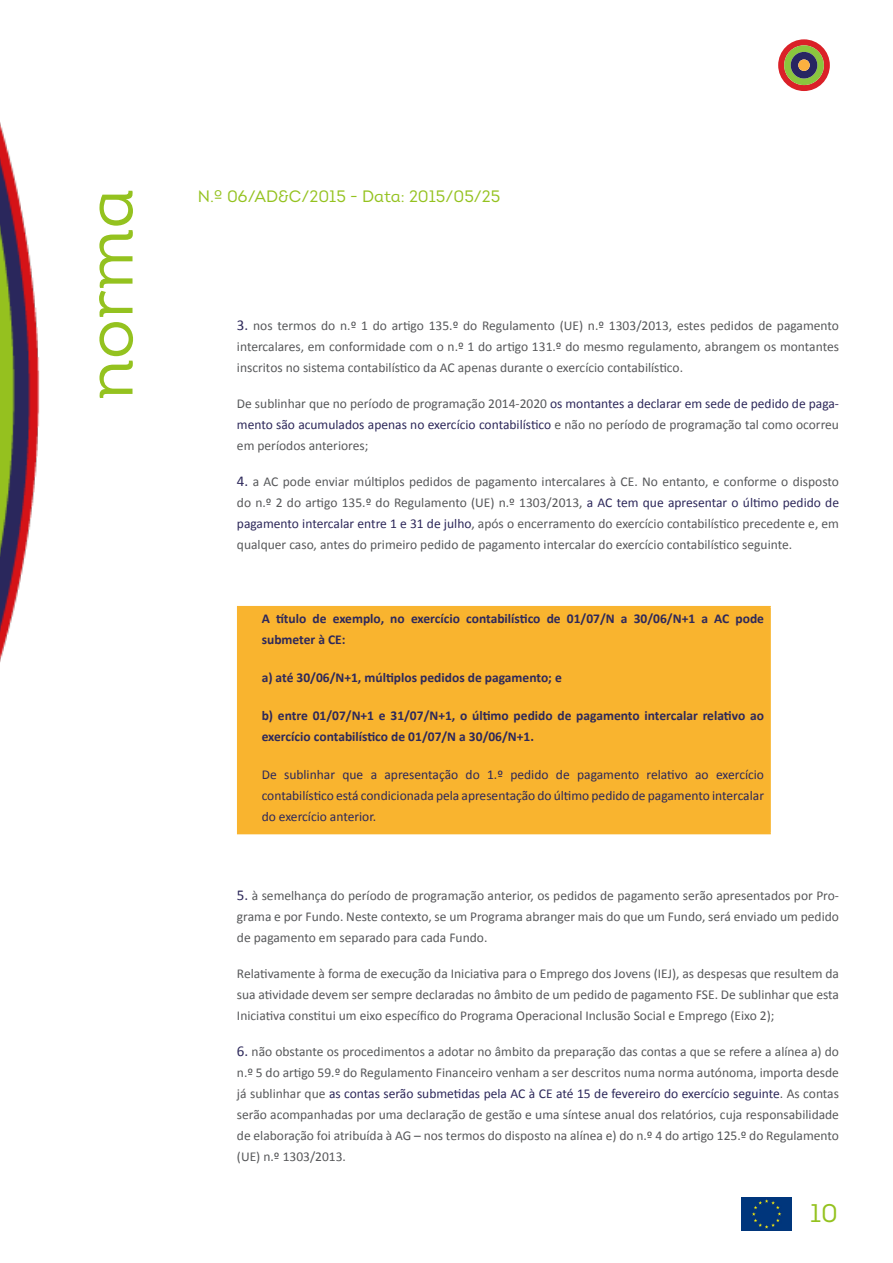
<style>
.page{position:relative;width:893px;height:1263px;background:#fff}
.page>*{position:absolute;margin:0;border:0;box-sizing:border-box;transform-origin:0 0}
.t1{font:67.2px "Intro Book Alt";color:#94c21f}
.t2{font:25.5px "Intro Book Alt";color:#94c21f}
.t3{font:16.5px "Intro Book Alt";color:#94c21f}
.t4{font:13.5px/21px "Calibri";color:#57585a;text-align:justify}
.t5{font:700 13.5px/21px "Calibri";color:#2d285a}
.t6{font:13.5px/21px "Calibri";color:#2d285a;text-align:justify}
.s1{font-size:15px;color:#2d285a}
.s2{color:#2d285a}
</style>
<div class="page">
<img style="left:0;top:122px;width:40px;height:540px">
<svg style="left:778px;top:39px;width:52px;height:52px"></svg>
<div style="left:798px;top:59px;width:12px;height:12px;background:#fbb03f;border-radius:50%"></div>
<img style="left:742px;top:1197px;width:50px;height:33px">
<div style="left:238px;top:607px;width:532px;height:226px;background:#f9b42f"></div>
<hr style="left:237px;top:606px;width:534px;height:1px;background:#f9b42f">
<hr style="left:237px;top:607px;width:1px;height:226px;background:#f9b42f">
<hr style="left:769px;top:607px;width:2px;height:226px;background:#f9b42f">
<hr style="left:237px;top:833px;width:534px;height:1px;background:#f9b42f">
<h1 class="t1" style="left:68px;top:400px;width:213px;rotate:-90deg">norma</h1>
<p class="t3" style="left:198px;top:186px;width:304px">N.º 06/AD&amp;C/2015 - Data: 2015/05/25</p>
<p class="t4" style="left:237px;top:315px;width:604px"><span class="s1">3.</span> nos termos do n.º 1 do artigo 135.º do Regulamento (UE) n.º 1303/2013, estes pedidos de pagamento intercalares, em conformidade com o n.º 1 do artigo 131.º do mesmo regulamento, abrangem os montantes inscritos no sistema contabilístico da AC apenas durante o exercício contabilístico.</p>
<p class="t4" style="left:237px;top:393px;width:604px">De sublinhar que no período de programação 2014-2020 <span class="s2">os montantes a declarar em sede de pedido de paga&shy;mento são acumulados apenas no exercício contabilístico</span> e não no período de programação tal como ocorreu em períodos anteriores;</p>
<p class="t4" style="left:237px;top:471px;width:604px"><span class="s1">4.</span> a AC pode enviar múltiplos pedidos de pagamento intercalares à CE. No entanto, e conforme o disposto do n.º 2 do artigo 135.º do Regulamento (UE) n.º 1303/2013, <span class="s2">a AC tem que apresentar o último pedido de pagamento intercalar entre 1 e 31 de julho</span>, após o encerramento do exercício contabilístico precedente e, em qualquer caso, antes do primeiro pedido de pagamento intercalar do exercício contabilístico seguinte.</p>
<p class="t5" style="left:262px;top:608px;width:504px">A título de exemplo, no exercício contabilístico de 01/07/N a 30/06/N+1 a AC pode submeter à CE:</p>
<p class="t5" style="left:262px;top:667px;width:302px">a) até 30/06/N+1, múltiplos pedidos de pagamento; e</p>
<p class="t5" style="left:262px;top:705px;width:504px">b) entre 01/07/N+1 e 31/07/N+1, o último pedido de pagamento intercalar relativo ao exercício contabilístico de 01/07/N a 30/06/N+1.</p>
<p class="t6" style="left:262px;top:764px;width:504px">De sublinhar que a apresentação do 1.º pedido de pagamento relativo ao exercício contabilístico está condicionada pela apresentação do último pedido de pagamento intercalar do exercício anterior.</p>
<p class="t4" style="left:237px;top:885px;width:604px"><span class="s1">5.</span> à semelhança do período de programação anterior, os pedidos de pagamento serão apresentados por Pro&shy;grama e por Fundo. Neste contexto, se um Programa abranger mais do que um Fundo, será enviado um pedido de pagamento em separado para cada Fundo.</p>
<p class="t4" style="left:237px;top:963px;width:604px">Relativamente à forma de execução da Iniciativa para o Emprego dos Jovens (IEJ), as despesas que resultem da sua atividade devem ser sempre declaradas no âmbito de um pedido de pagamento FSE. De sublinhar que esta Iniciativa constitui um eixo específico do Programa Operacional Inclusão Social e Emprego (Eixo 2);</p>
<p class="t4" style="left:237px;top:1041px;width:604px"><span class="s1">6.</span> não obstante os procedimentos a adotar no âmbito da preparação das contas a que se refere a alínea a) do n.º 5 do artigo 59.º do Regulamento Financeiro venham a ser descritos numa norma autónoma, importa desde já sublinhar que <span class="s2">as contas serão submetidas pela AC à CE até 15 de fevereiro do exercício seguinte</span>. As contas serão acompanhadas por uma declaração de gestão e uma síntese anual dos relatórios, cuja responsabilidade de elaboração foi atribuída à AG – nos termos do disposto na alínea e) do n.º 4 do artigo 125.º do Regulamento (UE) n.º 1303/2013.</p>
<h2 class="t2" style="left:810px;top:1197px;width:29px">10</h2>
</div>
